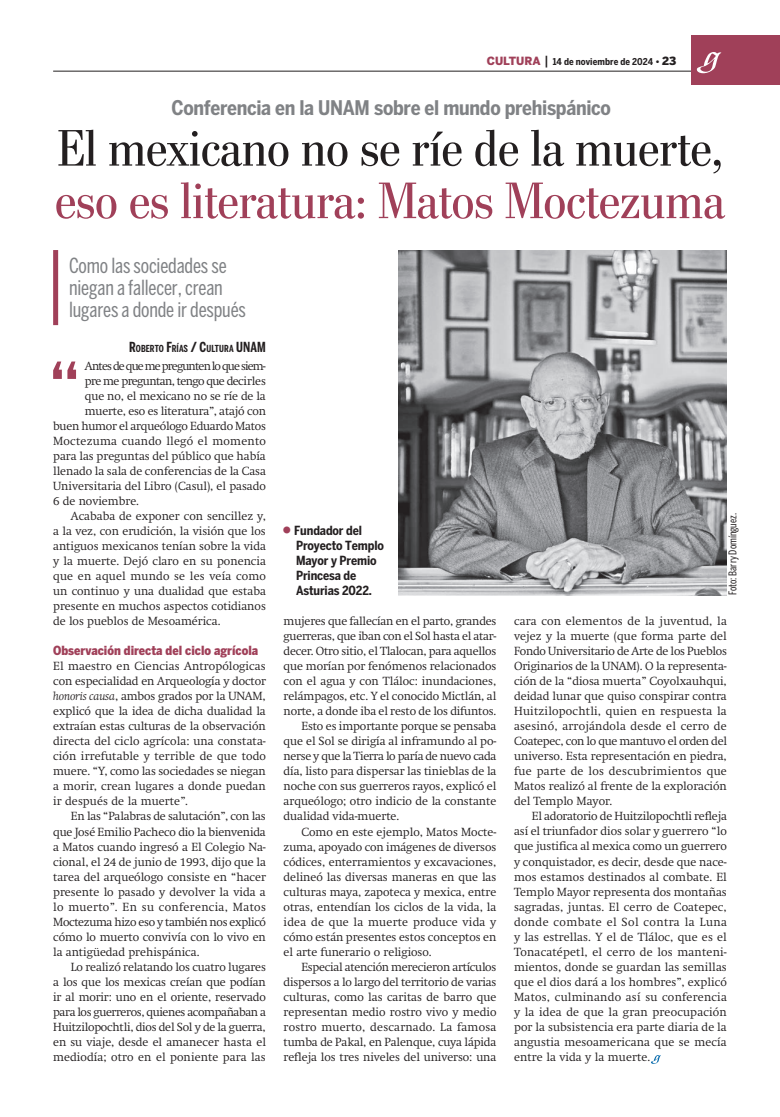
<style>
.page{position:relative;width:780px;height:1117px;background:#fff}
.page>*{position:absolute;margin:0;border:0;box-sizing:border-box;transform-origin:0 0}
.t1{font:500 72.38px "Benton Sans Cond";color:#a04059}
.t2{font:51.25px "Stilson";color:#a04059}
.t3{font:51.25px "Stilson";color:#231f20}
.t4{font:20.62px/21.9px "Benton Sans Comp";letter-spacing:-.01em;color:#808285}
.t5{font:700 20px "Benton Sans Cond";letter-spacing:-.015em;color:#808285}
.t6{font:700 12.5px/15px "Benton Sans Cond";letter-spacing:-.01em;color:#231f20}
.t7{font:900 12.5px "Benton Sans Cond";color:#a04059}
.t8{font:300 11.62px/15px "Swift";color:#231f20;text-align:justify}
.t9{font:300 11.62px "Swift";letter-spacing:-.02em;color:#231f20}
.t10{font:300 11.62px "Swift";letter-spacing:.02em;color:#231f20}
.t11{font:300 11.62px "Swift";letter-spacing:-.025em;color:#231f20}
.t12{font:300 11.62px "Swift";letter-spacing:-.07em;color:#231f20}
.t13{font:300 11.62px "Swift";letter-spacing:-.05em;color:#231f20}
.t14{font:10.62px "Benton Sans Comp";color:#231f20}
.t15{font:700 9.62px "Benton Sans Comp";letter-spacing:.01em;color:#231f20}
.t16{font:700 9.38px "Benton Sans Cond";letter-spacing:.01em;color:#231f20}
.s1{font-family:"Benton Sans";font-weight:900;font-size:11.25px;color:#a04059}
.s2{font-weight:500;font-size:12.5px}
.s3{font-family:"Benton Sans";font-weight:900}
.s4{font-family:"Benton Sans";font-weight:900;font-size:11.25px}
.s5{font-size:13.75px}
.s6{font-style:italic}
</style>
<div class="page">
<hr style="left:53px;top:71px;width:673px;height:1px;background:#231f20">
<div style="left:691px;top:35px;width:88px;height:50px;background:#a04059"></div>
<svg style="left:696px;top:52px;width:26px;height:21px"></svg>
<div style="left:53px;top:250px;width:5px;height:75px;background:#a04059"></div>
<svg style="left:651px;top:1055px;width:10px;height:8px"></svg>
<img style="left:399px;top:250px;width:327px;height:345px">
<p class="t16" style="left:487px;top:56px;width:191px"><span class="s1">CULTURA</span> <span class="s2">|</span> 14 de noviembre de 2024 <span class="s3">•</span> <span class="s4">23</span></p>
<h3 class="t5" style="left:171px;top:96px;width:441px">Conferencia en la UNAM sobre el mundo prehispánico</h3>
<h2 class="t3" style="left:57px;top:118px;width:666px">El mexicano no se ríe de la muerte,</h2>
<h2 class="t2" style="left:55px;top:171px;width:671px">eso es literatura: Matos Moctezuma</h2>
<h3 class="t4" style="left:69px;top:255px;width:178px">Como las sociedades se niegan a fallecer, crean lugares a donde ir después</h3>
<p class="t15" style="left:129px;top:343px;width:138px"><span class="s5">R</span>OBERTO <span class="s5">F</span>RÍAS <span class="s5">/ C</span>ULTURA <span class="s5">UNAM</span></p>
<h1 class="t1" style="left:49px;top:346px;width:33px">“</h1>
<p class="t12" style="left:85px;top:359px;width:182px">Antes de que me pregunten lo que siem-</p>
<p class="t13" style="left:85px;top:374px;width:182px">pre me preguntan, tengo que decirles</p>
<p class="t8" style="left:85px;top:388px;width:182px">que no, el mexicano no se ríe de la</p>
<p class="t8" style="left:85px;top:403px;width:182px">muerte, eso es literatura”, atajó con</p>
<p class="t9" style="left:53px;top:419px;width:214px">buen humor el arqueólogo Eduardo Matos</p>
<p class="t10" style="left:53px;top:434px;width:214px">Moctezuma cuando llegó el momento</p>
<p class="t8" style="left:53px;top:448px;width:214px">para las preguntas del público que había</p>
<p class="t8" style="left:53px;top:463px;width:214px">llenado la sala de conferencias de la Casa</p>
<p class="t8" style="left:53px;top:478px;width:214px">Universitaria del Libro (Casul), el pasado</p>
<p class="t8" style="left:53px;top:493px;width:87px">6 de noviembre.</p>
<p class="t8" style="left:71px;top:508px;width:196px">Acababa de exponer con sencillez y,</p>
<p class="t8" style="left:53px;top:523px;width:214px">a la vez, con erudición, la visión que los</p>
<p class="t8" style="left:53px;top:538px;width:214px">antiguos mexicanos tenían sobre la vida</p>
<p class="t8" style="left:53px;top:553px;width:214px">y la muerte. Dejó claro en su ponencia</p>
<p class="t10" style="left:53px;top:569px;width:214px">que en aquel mundo se les veía como</p>
<p class="t8" style="left:53px;top:583px;width:214px">un continuo y una dualidad que estaba</p>
<p class="t8" style="left:53px;top:598px;width:214px">presente en muchos aspectos cotidianos</p>
<p class="t8" style="left:53px;top:613px;width:169px">de los pueblos de Mesoamérica.</p>
<p class="t7" style="left:53px;top:643px;width:206px">Observación directa del ciclo agrícola</p>
<p class="t8" style="left:53px;top:658px;width:214px">El maestro en Ciencias Antropólogicas con especialidad en Arqueología y doctor <span class="s6">honoris causa</span>, ambos grados por la UNAM, explicó que la idea de dicha dualidad la extraían estas culturas de la observación directa del ciclo agrícola: una constata&shy;ción irrefutable y terrible de que todo muere. “Y, como las sociedades se niegan a morir, crean lugares a donde puedan ir después de la muerte”.</p>
<p class="t8" style="left:53px;top:808px;width:214px;text-indent:18px">En las “Palabras de salutación”, con las que José Emilio Pacheco dio la bienvenida a Matos cuando ingresó a El Colegio Na&shy;cional, el 24 de junio de 1993, dijo que la tarea del arqueólogo consiste en “hacer presente lo pasado y devolver la vida a lo muerto”. En su conferencia, Matos Moctezuma hizo eso y también nos explicó cómo lo muerto convivía con lo vivo en la antigüedad prehispánica.</p>
<p class="t8" style="left:53px;top:958px;width:214px;text-indent:18px">Lo realizó relatando los cuatro lugares a los que los mexicas creían que podían ir al morir: uno en el oriente, reservado para los guerreros, quienes acompañaban a Huitzilopochtli, dios del Sol y de la guerra, en su viaje, desde el amanecer hasta el mediodía; otro en el poniente para las</p>
<p class="t6" style="left:294px;top:523px;width:91px">Fundador del<br>Proyecto Templo<br>Mayor y Premio<br>Princesa de<br>Asturias 2022.</p>
<p class="t8" style="left:283px;top:613px;width:214px">mujeres que fallecían en el parto, grandes</p>
<p class="t9" style="left:283px;top:629px;width:214px">guerreras, que iban con el Sol hasta el atar-</p>
<p class="t9" style="left:283px;top:644px;width:214px">decer. Otro sitio, el Tlalocan, para aquellos</p>
<p class="t8" style="left:283px;top:658px;width:214px">que morían por fenómenos relacionados</p>
<p class="t8" style="left:283px;top:673px;width:214px">con el agua y con Tláloc: inundaciones,</p>
<p class="t8" style="left:283px;top:688px;width:214px">relámpagos, etc. Y el conocido Mictlán, al</p>
<p class="t8" style="left:283px;top:703px;width:214px">norte, a donde iba el resto de los difuntos.</p>
<p class="t8" style="left:301px;top:718px;width:196px">Esto es importante porque se pensaba</p>
<p class="t8" style="left:283px;top:733px;width:214px">que el Sol se dirigía al inframundo al po-</p>
<p class="t11" style="left:283px;top:749px;width:214px">nerse y que la Tierra lo paría de nuevo cada</p>
<p class="t8" style="left:283px;top:763px;width:214px">día, listo para dispersar las tinieblas de la</p>
<p class="t8" style="left:283px;top:778px;width:214px">noche con sus guerreros rayos, explicó el</p>
<p class="t8" style="left:283px;top:793px;width:214px">arqueólogo; otro indicio de la constante</p>
<p class="t8" style="left:283px;top:808px;width:117px">dualidad vida-muerte.</p>
<p class="t8" style="left:301px;top:823px;width:196px">Como en este ejemplo, Matos Mocte-</p>
<p class="t8" style="left:283px;top:838px;width:214px">zuma, apoyado con imágenes de diversos</p>
<p class="t8" style="left:283px;top:853px;width:214px">códices, enterramientos y excavaciones,</p>
<p class="t8" style="left:283px;top:868px;width:214px">delineó las diversas maneras en que las</p>
<p class="t8" style="left:283px;top:883px;width:214px">culturas maya, zapoteca y mexica, entre</p>
<p class="t8" style="left:283px;top:898px;width:214px">otras, entendían los ciclos de la vida, la</p>
<p class="t10" style="left:283px;top:914px;width:214px">idea de que la muerte produce vida y</p>
<p class="t8" style="left:283px;top:928px;width:214px">cómo están presentes estos conceptos en</p>
<p class="t8" style="left:283px;top:943px;width:150px">el arte funerario o religioso.</p>
<p class="t9" style="left:301px;top:959px;width:196px">Especial atención merecieron artículos</p>
<p class="t8" style="left:283px;top:973px;width:214px">dispersos a lo largo del territorio de varias</p>
<p class="t8" style="left:283px;top:988px;width:214px">culturas, como las caritas de barro que</p>
<p class="t8" style="left:283px;top:1003px;width:214px">representan medio rostro vivo y medio</p>
<p class="t10" style="left:283px;top:1019px;width:214px">rostro muerto, descarnado. La famosa</p>
<p class="t8" style="left:283px;top:1033px;width:214px">tumba de Pakal, en Palenque, cuya lápida</p>
<p class="t8" style="left:283px;top:1048px;width:214px">refleja los tres niveles del universo: una</p>
<p class="t14" style="left:726px;top:595px;width:84px;rotate:-90deg">Foto: Barry Domínguez.</p>
<p class="t8" style="left:514px;top:613px;width:214px">cara con elementos de la juventud, la vejez y la muerte (que forma parte del Fondo Universitario de Arte de los Pueblos Originarios de la UNAM). O la representa&shy;ción de la “diosa muerta” Coyolxauhqui, deidad lunar que quiso conspirar contra Huitzilopochtli, quien en respuesta la asesinó, arrojándola desde el cerro de Coatepec, con lo que mantuvo el orden del universo. Esta representación en piedra, fue parte de los descubrimientos que Matos realizó al frente de la exploración del Templo Mayor.</p>
<p class="t8" style="left:514px;top:808px;width:214px;text-indent:18px">El adoratorio de Huitzilopochtli refleja así el triunfador dios solar y guerrero “lo que justifica al mexica como un guerrero y conquistador, es decir, desde que nace&shy;mos estamos destinados al combate. El Templo Mayor representa dos montañas sagradas, juntas. El cerro de Coatepec, donde combate el Sol contra la Luna y las estrellas. Y el de Tláloc, que es el Tonacatépetl, el cerro de los manteni&shy;mientos, donde se guardan las semillas que el dios dará a los hombres”, explicó Matos, culminando así su conferencia y la idea de que la gran preocupación por la subsistencia era parte diaria de la angustia mesoamericana que se mecía entre la vida y la muerte.</p>
</div>
